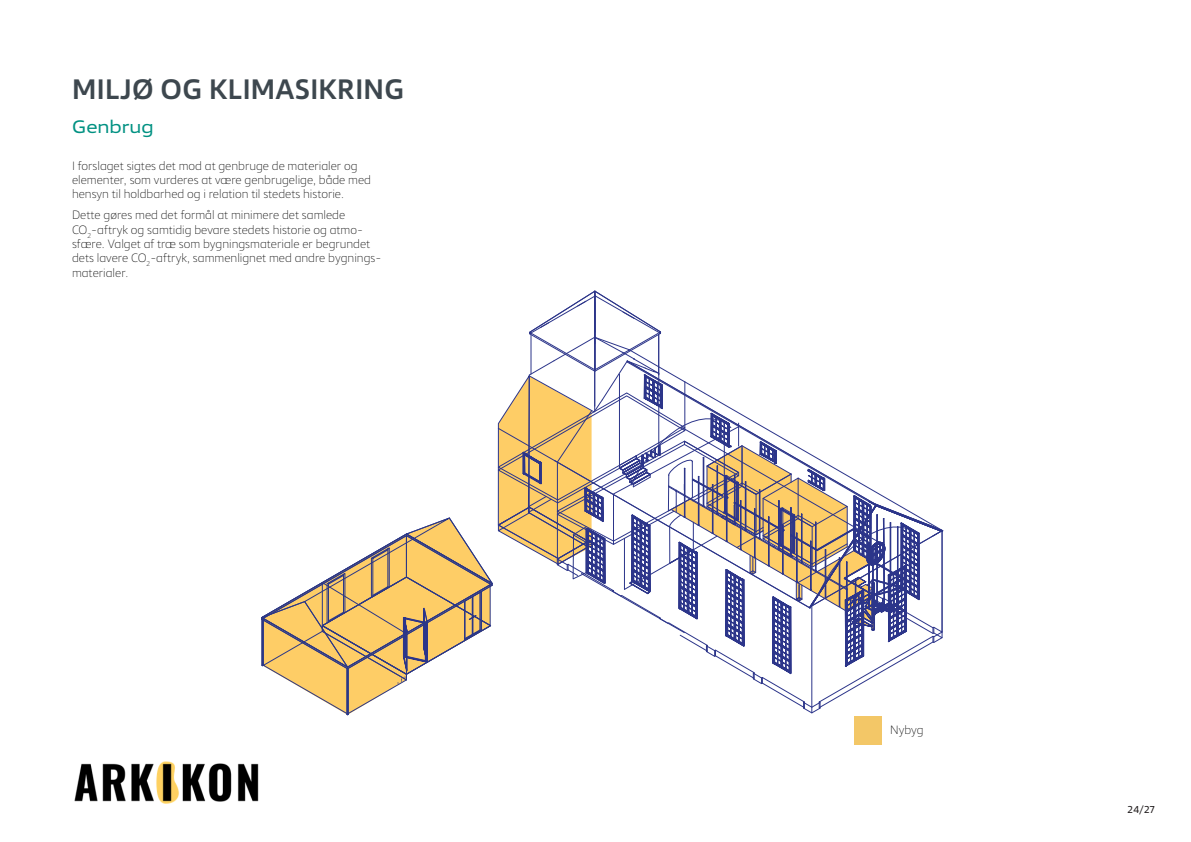
<style>
.page{position:relative;width:1191px;height:842px;background:#fff}
.page>*{position:absolute;margin:0;border:0;box-sizing:border-box;transform-origin:0 0}
.Overskrift{font:500 28px "Vast";letter-spacing:.01em;color:#3d474e}
.Lille_overskirft{font:18px "Vast L";color:#009182}
.Brødtekst{font:200 12px/14.4px "Vast";color:#000001}
.t1{font:10px "Vast";color:#231f20}
</style>
<div class="page">
<svg style="left:261px;top:291px;width:682px;height:424px"></svg>
<img style="left:74px;top:761px;width:185px;height:43px">
<div style="left:853px;top:716px;width:28px;height:29px;background:#f3c767"></div>
<p class="Overskrift" style="left:72px;top:71px;width:333px">MILJØ OG KLIMASIKRING</p>
<p class="Lille_overskirft" style="left:72px;top:115px;width:83px">Genbrug</p>
<p class="Brødtekst" style="left:72px;top:158px;width:300px">I forslaget sigtes det mod at genbruge de materialer og elementer, som vurderes at være genbrugelige, både med hensyn til holdbarhed og i relation til stedets historie.</p>
<p class="Brødtekst" style="left:72px;top:207px;width:311px">Dette gøres med det formål at minimere det samlede CO<sub>2</sub>-aftryk og samtidig bevare stedets historie og atmo&shy;sfære. Valget af træ som bygningsmateriale er begrundet dets lavere CO<sub>2</sub>-aftryk, sammenlignet med andre bygnings&shy;materialer.</p>
<p class="Brødtekst" style="left:890px;top:722px;width:35px">Nybyg</p>
<p class="t1" style="left:1127px;top:803px;width:29px">24/27</p>
</div>
